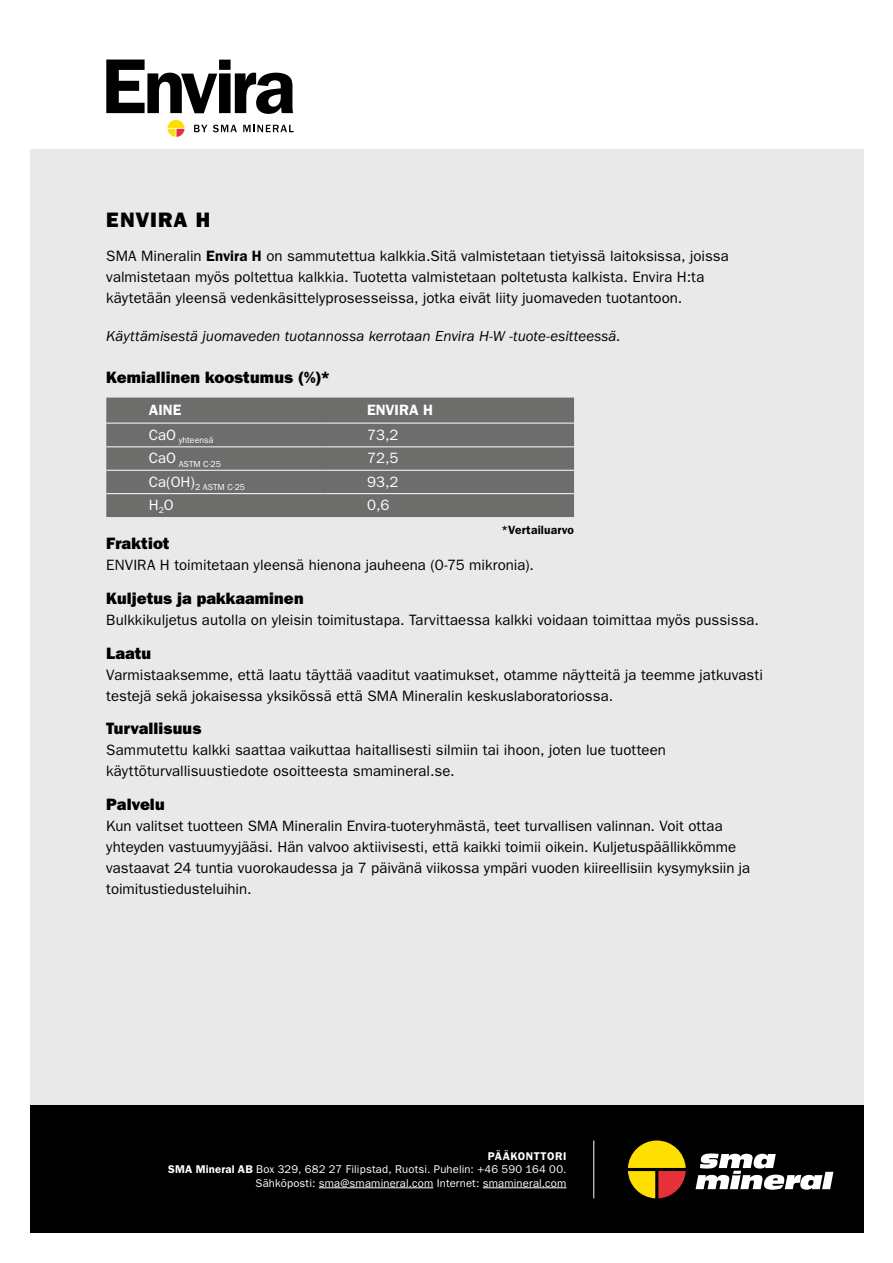
<style>
.page{position:relative;width:893px;height:1263px;background:#fff}
.page>*{position:absolute;margin:0;border:0;box-sizing:border-box;transform-origin:0 0}
.t1{font:21px "ITC Franklin Gothic Std Hvy";letter-spacing:.05em;color:#000}
.t2{font:16.5px "ITC Franklin Gothic Std Hvy";letter-spacing:.005em;color:#000}
.t3{font:15px/21px "ITC Franklin Gothic Std";color:#000}
.t4{font:italic 15px "ITC Franklin Gothic Std";color:#000}
.t5{font:15px "ITC Franklin Gothic Std";color:#fff}
.t6{font:600 15px "ITC Franklin Gothic Std";color:#fff}
.t7{font:600 12px "ITC Franklin Gothic Std";letter-spacing:.01em;color:#000}
.t8{font:11.25px/13.5px "ITC Franklin Gothic Std";letter-spacing:.015em;color:#fff;text-align:right}
.t9{font:8.7px "ITC Franklin Gothic Std";color:#fff}
.s1{font-weight:600}
</style>
<div class="page">
<div style="left:30px;top:149px;width:833px;height:965px;background:#e9e9e9"></div>
<div style="left:30px;top:1106px;width:833px;height:127px;background:#000"></div>
<hr style="left:593px;top:1140px;width:1px;height:58px;background:#fff">
<hr style="left:319px;top:1187px;width:114px;height:1px;background:#fff">
<hr style="left:483px;top:1187px;width:83px;height:1px;background:#fff">
<svg style="left:628px;top:1140px;width:58px;height:58px"></svg>
<svg style="left:696px;top:1153px;width:137px;height:37px"></svg>
<div style="left:106px;top:398px;width:468px;height:119px;background:#6d6d6c"></div>
<hr style="left:106px;top:470px;width:218px;height:1px;background:#fff">
<hr style="left:324px;top:470px;width:250px;height:1px;background:#fff">
<hr style="left:106px;top:493px;width:218px;height:1px;background:#fff">
<hr style="left:324px;top:493px;width:250px;height:1px;background:#fff">
<hr style="left:106px;top:446px;width:218px;height:1px;background:#fff">
<hr style="left:324px;top:446px;width:250px;height:1px;background:#fff">
<hr style="left:106px;top:423px;width:218px;height:1px;background:#fff">
<hr style="left:324px;top:423px;width:250px;height:1px;background:#fff">
<svg style="left:168px;top:120px;width:17px;height:17px"></svg>
<svg style="left:194px;top:125px;width:13px;height:7px"></svg>
<svg style="left:213px;top:125px;width:24px;height:7px"></svg>
<svg style="left:243px;top:125px;width:51px;height:7px"></svg>
<svg style="left:106px;top:60px;width:187px;height:54px"></svg>
<h1 class="t1" style="left:106px;top:207px;width:105px">ENVIRA H</h1>
<p class="t3" style="left:106px;top:245px;width:624px">SMA Mineralin <span class="s1">Envira H</span> on sammutettua kalkkia.Sitä valmistetaan tietyissä laitoksissa, joissa valmistetaan myös poltettua kalkkia. Tuotetta valmistetaan poltetusta kalkista. Envira H:ta käytetään yleensä vedenkäsittelyprosesseissa, jotka eivät liity juomaveden tuotantoon.</p>
<p class="t4" style="left:106px;top:327px;width:516px">Käyttämisestä juomaveden tuotannossa kerrotaan Envira H-W -tuote-esitteessä.</p>
<p class="t2" style="left:106px;top:368px;width:226px">Kemiallinen koostumus (%)*</p>
<p class="t6" style="left:149px;top:401px;width:34px">AINE</p>
<p class="t6" style="left:367px;top:401px;width:68px">ENVIRA H</p>
<p class="t9" style="left:149px;top:435px;width:66px"><sup>CaO</sup> yhteensä</p>
<p class="t5" style="left:367px;top:426px;width:33px">73,2</p>
<p class="t9" style="left:149px;top:459px;width:74px"><sup>CaO</sup> ASTM C-25</p>
<p class="t5" style="left:367px;top:449px;width:33px">72,5</p>
<p class="t9" style="left:149px;top:482px;width:98px"><sup>Ca(OH)</sup>2 ASTM C-25</p>
<p class="t5" style="left:367px;top:473px;width:33px">93,2</p>
<p class="t5" style="left:149px;top:496px;width:27px">H<sub>2</sub>O</p>
<p class="t5" style="left:367px;top:496px;width:24px">0,6</p>
<p class="t2" style="left:106px;top:534px;width:65px">Fraktiot</p>
<p class="t3" style="left:106px;top:554px;width:429px">ENVIRA H toimitetaan yleensä hienona jauheena (0-75 mikronia).</p>
<p class="t2" style="left:106px;top:588px;width:199px">Kuljetus ja pakkaaminen</p>
<p class="t3" style="left:106px;top:609px;width:654px">Bulkkikuljetus autolla on yleisin toimitustapa. Tarvittaessa kalkki voidaan toimittaa myös pussissa.</p>
<p class="t2" style="left:106px;top:643px;width:47px">Laatu</p>
<p class="t3" style="left:106px;top:664px;width:658px">Varmistaaksemme, että laatu täyttää vaaditut vaatimukset, otamme näytteitä ja teemme jatkuvasti testejä sekä jokaisessa yksikössä että SMA Mineralin keskuslaboratoriossa.</p>
<p class="t2" style="left:106px;top:719px;width:97px">Turvallisuus</p>
<p class="t3" style="left:106px;top:740px;width:561px">Sammutettu kalkki saattaa vaikuttaa haitallisesti silmiin tai ihoon, joten lue tuotteen käyttöturvallisuustiedote osoitteesta smamineral.se.</p>
<p class="t2" style="left:106px;top:795px;width:60px">Palvelu</p>
<p class="t3" style="left:106px;top:816px;width:645px">Kun valitset tuotteen SMA Mineralin Envira-tuoteryhmästä, teet turvallisen valinnan. Voit ottaa yhteyden vastuumyyjääsi. Hän valvoo aktiivisesti, että kaikki toimii oikein. Kuljetuspäällikkömme vastaavat 24 tuntia vuorokaudessa ja 7 päivänä viikossa ympäri vuoden kiireellisiin kysymyksiin ja toimitustiedusteluihin.</p>
<p class="t7" style="left:501px;top:523px;width:74px">*Vertailuarvo</p>
<p class="t8" style="left:168px;top:1149px;width:400px"><span class="s1">PÄÄKONTTORI<br>SMA Mineral AB</span> Box 329, 682 27 Filipstad, Ruotsi. Puhelin: +46 590 164 00.<br>Sähköposti: sma@smamineral.com Internet: smamineral.com</p>
</div>
